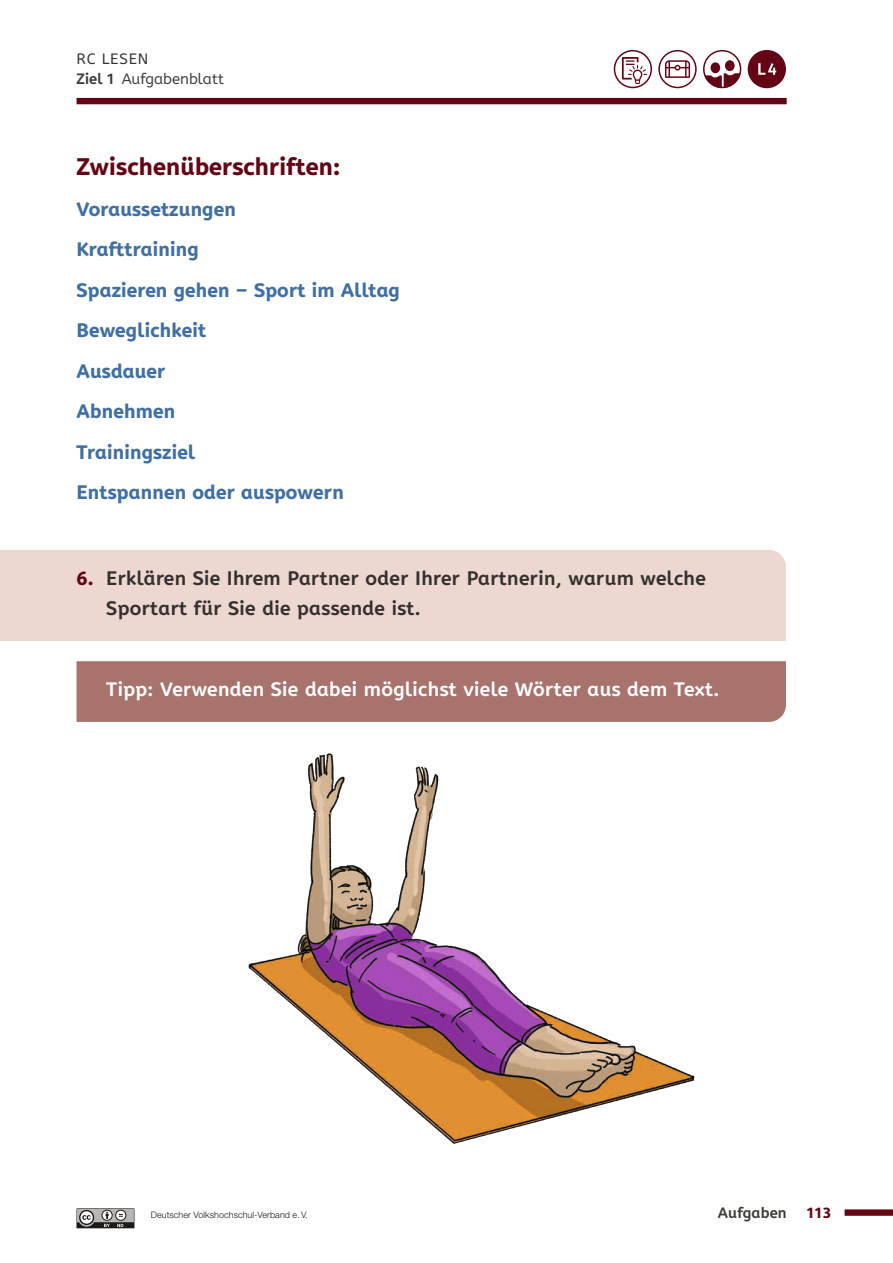
<style>
.page{position:relative;width:893px;height:1263px;background:#fff}
.page>*{position:absolute;margin:0;border:0;box-sizing:border-box;transform-origin:0 0}
.t1{font:800 24px "A Be Zeh EDU";letter-spacing:.01em;color:#630514}
.t2{font:800 19.5px/40.5px "A Be Zeh EDU";letter-spacing:.01em;color:#3f6fa3}
.t3{font:700 19.5px/30.5px "A Be Zeh EDU";letter-spacing:.02em;color:#33302e}
.t4{font:700 19.5px "A Be Zeh EDU";letter-spacing:.02em;color:#fff}
.t5{font:15px/20.2px "A Be Zeh EDU";color:#3d3b38}
.t6{font:700 15px "A Be Zeh EDU";letter-spacing:.01em;color:#3d3b38}
.t7{font:800 15px "A Be Zeh EDU";color:#630514}
.t8{font:300 9px "Helvetica Neue LT Pro";letter-spacing:.005em;color:#1b1917}
.s1{color:#33302e}
.s2{font-weight:700}
.s3{font-weight:800;color:#630514}
</style>
<div class="page">
<div style="left:845px;top:1209px;width:48px;height:7px;background:#630514"></div>
<div style="left:77px;top:98px;width:710px;height:6px;background:#630514"></div>
<svg style="left:77px;top:1208px;width:57px;height:20px"></svg>
<div style="left:0;top:550px;width:786px;height:91px;background:#ecd7d1"></div>
<div style="left:77px;top:661px;width:709px;height:61px;background:#a7736c"></div>
<img style="left:248px;top:753px;width:447px;height:391px">
<div style="left:658px;top:50px;width:39px;height:38px;border:2px solid #630514;border-radius:50%"></div>
<svg style="left:665px;top:60px;width:25px;height:18px"></svg>
<svg style="left:704px;top:60px;width:37px;height:28px"></svg>
<div style="left:703px;top:50px;width:38px;height:38px;border:2px solid #630514;border-radius:50%"></div>
<div style="left:614px;top:50px;width:38px;height:38px;border:2px solid #630514;border-radius:50%"></div>
<svg style="left:622px;top:57px;width:25px;height:27px"></svg>
<div style="left:748px;top:51px;width:37px;height:36px;background:#630514;border-radius:50%"></div>
<div style="left:748px;top:50px;width:38px;height:38px;border:2px solid #630514;border-radius:50%"></div>
<svg style="left:758px;top:63px;width:18px;height:12px"></svg>
<p class="t5" style="left:77px;top:49px;width:149px"><span class="s1">RC LESEN<br></span><span class="s2">Ziel 1</span> Aufgabenblatt</p>
<p class="t1" style="left:77px;top:151px;width:265px">Zwischenüberschriften:</p>
<p class="t2" style="left:77px;top:189px;width:325px">Voraussetzungen<br>Krafttraining<br>Spazieren gehen – Sport im Alltag<br>Beweglichkeit<br>Ausdauer<br>Abnehmen<br>Trainingsziel<br>Entspannen oder auspowern</p>
<p class="t3" style="left:106px;top:563px;width:601px;text-indent:-30px"><span class="s3">6.</span> Erklären Sie Ihrem Partner oder Ihrer Partnerin, warum welche<br>Sportart für Sie die passende ist.</p>
<p class="t4" style="left:106px;top:677px;width:615px">Tipp: Verwenden Sie dabei möglichst viele Wörter aus dem Text.</p>
<p class="t8" style="left:151px;top:1209px;width:158px">Deutscher Volkshochschul-Verband e.V.</p>
<p class="t6" style="left:718px;top:1203px;width:70px">Aufgaben</p>
<p class="t7" style="left:807px;top:1203px;width:25px">113</p>
</div>
